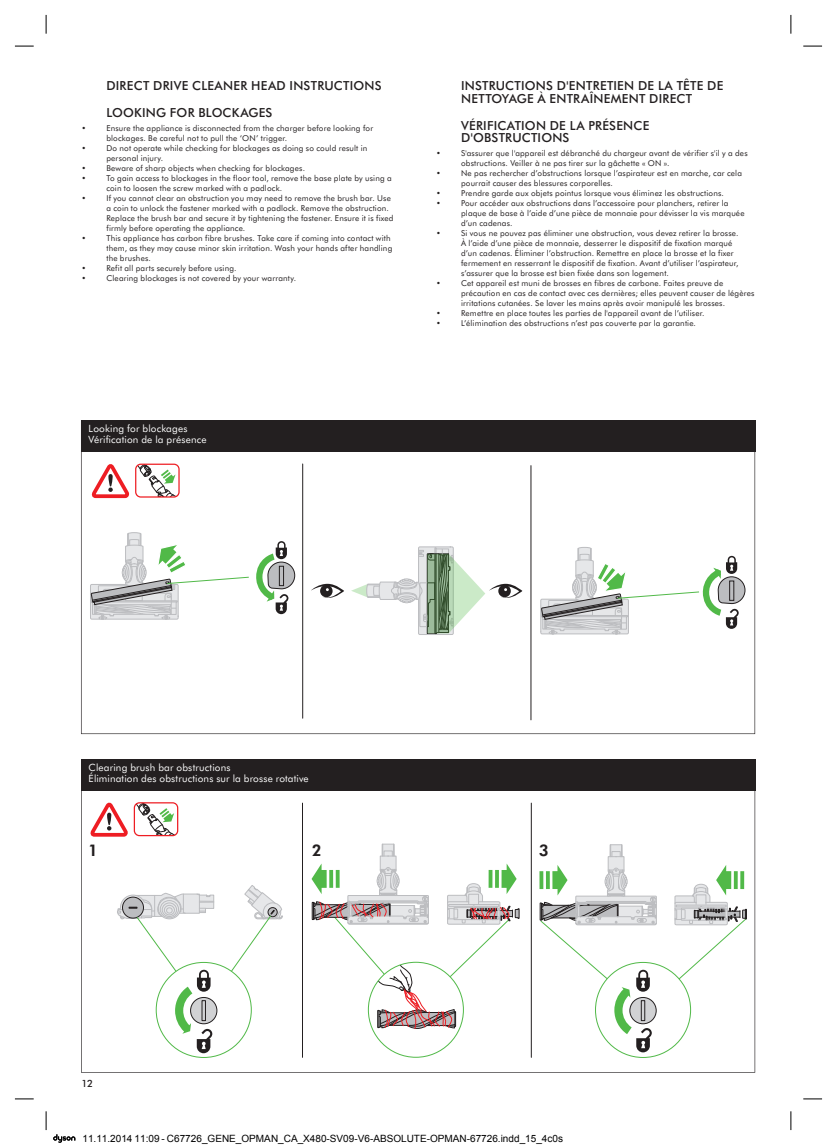
<style>
.page{position:relative;width:837px;height:1145px;background:#fff}
.page>*{position:absolute;margin:0;border:0;box-sizing:border-box;transform-origin:0 0}
.t1{font:800 16.12px "Futura BT";color:#231f20}
.t2{font:500 12.5px/12.5px "Futura BT";letter-spacing:.015em;color:#231f20}
.t3{font:10px/11.2px "Futura BT";letter-spacing:.015em;color:#fff}
.t4{font:10px "Arial";color:#000}
.t5{font:500 10px "Futura BT";color:#231f20}
.t6{font:8.12px/10px "Futura BT";letter-spacing:.02em;color:#231f20}
</style>
<div class="page">
<svg style="left:81px;top:452px;width:673px;height:282px"></svg>
<svg style="left:81px;top:790px;width:674px;height:282px"></svg>
<div style="left:81px;top:759px;width:674px;height:31px;background:#231f20"></div>
<div style="left:81px;top:420px;width:673px;height:32px;background:#231f20"></div>
<svg style="left:311px;top:584px;width:33px;height:14px"></svg>
<svg style="left:351px;top:546px;width:171px;height:89px"></svg>
<svg style="left:259px;top:541px;width:36px;height:73px"></svg>
<svg style="left:90px;top:532px;width:159px;height:88px"></svg>
<svg style="left:705px;top:452px;width:40px;height:177px"></svg>
<svg style="left:540px;top:547px;width:159px;height:87px"></svg>
<hr style="left:302px;top:464px;width:1px;height:254px;background:#231f20">
<hr style="left:530px;top:465px;width:1px;height:255px;background:#231f20">
<hr style="left:302px;top:803px;width:1px;height:254px;background:#231f20">
<hr style="left:531px;top:803px;width:1px;height:254px;background:#231f20">
<div style="left:368px;top:962px;width:95px;height:95px;background:#fff;border-radius:50%"></div>
<svg style="left:539px;top:844px;width:207px;height:208px"></svg>
<div style="left:680px;top:907px;width:45px;height:13px;border:1px solid #bcbdc0"></div>
<svg style="left:117px;top:884px;width:166px;height:169px"></svg>
<svg style="left:311px;top:679px;width:208px;height:350px"></svg>
<svg style="left:88px;top:799px;width:90px;height:39px"></svg>
<svg style="left:89px;top:460px;width:41px;height:40px"></svg>
<div style="left:135px;top:463px;width:44px;height:34px;border:1px solid #ee1d23;border-radius:5px"></div>
<svg style="left:136px;top:464px;width:44px;height:33px"></svg>
<svg style="left:15px;top:45px;width:19px;height:2px"></svg>
<svg style="left:803px;top:45px;width:18px;height:2px"></svg>
<svg style="left:15px;top:1098px;width:19px;height:1px"></svg>
<svg style="left:803px;top:1098px;width:18px;height:1px"></svg>
<svg style="left:45px;top:15px;width:2px;height:19px"></svg>
<svg style="left:45px;top:1111px;width:2px;height:19px"></svg>
<svg style="left:790px;top:15px;width:1px;height:19px"></svg>
<svg style="left:790px;top:1111px;width:1px;height:19px"></svg>
<svg style="left:53px;top:1134px;width:22px;height:8px"></svg>
<h2 class="t2" style="left:106px;top:80px;width:17px">DIRECT</h2>
<h2 class="t2" style="left:153px;top:80px;width:8px">DRIVE</h2>
<h2 class="t2" style="left:192px;top:80px;width:9px">CLEANER</h2>
<h2 class="t2" style="left:251px;top:80px;width:10px">HEAD</h2>
<h2 class="t2" style="left:289px;top:80px;width:9px">INSTRUCTIONS</h2>
<h2 class="t2" style="left:106px;top:106px;width:16px">LOOKING</h2>
<h2 class="t2" style="left:170px;top:106px;width:9px">FOR</h2>
<h2 class="t2" style="left:198px;top:106px;width:10px">BLOCKAGES</h2>
<p class="t6" style="left:81px;top:123px;width:6px">•</p>
<p class="t6" style="left:106px;top:123px;width:268px">Ensure the appliance is disconnected from the charger before looking for blockages. Be careful not to pull the ‘ON’ trigger.</p>
<p class="t6" style="left:81px;top:143px;width:6px">•</p>
<p class="t6" style="left:106px;top:143px;width:262px">Do not operate while checking for blockages as doing so could result in personal injury.</p>
<p class="t6" style="left:82px;top:163px;width:6px">•</p>
<p class="t6" style="left:106px;top:163px;width:200px">Beware of sharp objects when checking for blockages.</p>
<p class="t6" style="left:82px;top:173px;width:6px">•</p>
<p class="t6" style="left:106px;top:173px;width:287px">To gain access to blockages in the floor tool, remove the base plate by using a coin to loosen the screw marked with a padlock.</p>
<p class="t6" style="left:82px;top:193px;width:6px">•</p>
<p class="t6" style="left:106px;top:193px;width:288px">If you cannot clear an obstruction you may need to remove the brush bar. Use a coin to unlock the fastener marked with a padlock. Remove the obstruction.<br>Replace the brush bar and secure it by tightening the fastener. Ensure it is fixed firmly before operating the appliance.</p>
<p class="t6" style="left:82px;top:233px;width:6px">•</p>
<p class="t6" style="left:106px;top:233px;width:287px">This appliance has carbon fibre brushes. Take care if coming into contact with them, as they may cause minor skin irritation. Wash your hands after handling the brushes.</p>
<p class="t6" style="left:82px;top:263px;width:6px">•</p>
<p class="t6" style="left:106px;top:263px;width:131px">Refit all parts securely before using.</p>
<p class="t6" style="left:82px;top:273px;width:6px">•</p>
<p class="t6" style="left:106px;top:273px;width:191px">Clearing blockages is not covered by your warranty.</p>
<p class="t3" style="left:89px;top:422px;width:119px">Looking for blockages<br>Vérification de la présence</p>
<h2 class="t2" style="left:461px;top:80px;width:264px">INSTRUCTIONS D'ENTRETIEN DE LA TÊTE DE<br>NETTOYAGE À ENTRAÎNEMENT DIRECT</h2>
<h2 class="t2" style="left:461px;top:119px;width:16px">VÉRIFICATION</h2>
<h2 class="t2" style="left:549px;top:119px;width:47px">DELAPRÉSENCE</h2>
<h2 class="t2" style="left:461px;top:131px;width:21px">D'OBSTRUCTIONS</h2>
<p class="t6" style="left:436px;top:148px;width:6px">•</p>
<p class="t6" style="left:461px;top:148px;width:288px">S'assurer que l'appareil est débranché du chargeur avant de vérifier s'il y a des obstructions. Veiller à ne pas tirer sur la gâchette « ON ».</p>
<p class="t6" style="left:436px;top:168px;width:6px">•</p>
<p class="t6" style="left:461px;top:168px;width:282px">Ne pas rechercher d’obstructions lorsque l’aspirateur est en marche, car cela pourrait causer des blessures corporelles.</p>
<p class="t6" style="left:436px;top:188px;width:6px">•</p>
<p class="t6" style="left:461px;top:188px;width:264px">Prendre garde aux objets pointus lorsque vous éliminez les obstructions.</p>
<p class="t6" style="left:436px;top:198px;width:6px">•</p>
<p class="t6" style="left:461px;top:198px;width:285px">Pour accéder aux obstructions dans l’accessoire pour planchers, retirer la plaque de base à l’aide d’une pièce de monnaie pour dévisser la vis marquée d’un cadenas.</p>
<p class="t6" style="left:436px;top:228px;width:6px">•</p>
<p class="t6" style="left:461px;top:228px;width:279px">Si vous ne pouvez pas éliminer une obstruction, vous devez retirer la brosse.<br>À l’aide d’une pièce de monnaie, desserrer le dispositif de fixation marqué d’un cadenas. Éliminer l’obstruction. Remettre en place la brosse et la fixer fermement en resserrant le dispositif de fixation. Avant d’utiliser l’aspirateur, s’assurer que la brosse est bien fixée dans son logement.</p>
<p class="t6" style="left:436px;top:278px;width:6px">•</p>
<p class="t6" style="left:461px;top:278px;width:295px">Cet appareil est muni de brosses en fibres de carbone. Faites preuve de précaution en cas de contact avec ces dernières; elles peuvent causer de légères irritations cutanées. Se laver les mains après avoir manipulé les brosses.</p>
<p class="t6" style="left:436px;top:308px;width:6px">•</p>
<p class="t6" style="left:461px;top:308px;width:245px">Remettre en place toutes les parties de l'appareil avant de l’utiliser.</p>
<p class="t6" style="left:436px;top:318px;width:6px">•</p>
<p class="t6" style="left:461px;top:318px;width:236px">L’élimination des obstructions n’est pas couverte par la garantie.</p>
<p class="t3" style="left:89px;top:761px;width:221px">Clearing brush bar obstructions<br>Élimination des obstructions sur la brosse rotative</p>
<h1 class="t1" style="left:88px;top:839px;width:11px">1</h1>
<h1 class="t1" style="left:311px;top:839px;width:11px">2</h1>
<h1 class="t1" style="left:538px;top:839px;width:11px">3</h1>
<p class="t5" style="left:81px;top:1076px;width:13px">12</p>
<p class="t4" style="left:82px;top:1132px;width:482px">11.11.2014 11:09 - C67726_GENE_OPMAN_CA_X480-SV09-V6-ABSOLUTE-OPMAN-67726.indd_15_4c0s</p>
</div>
